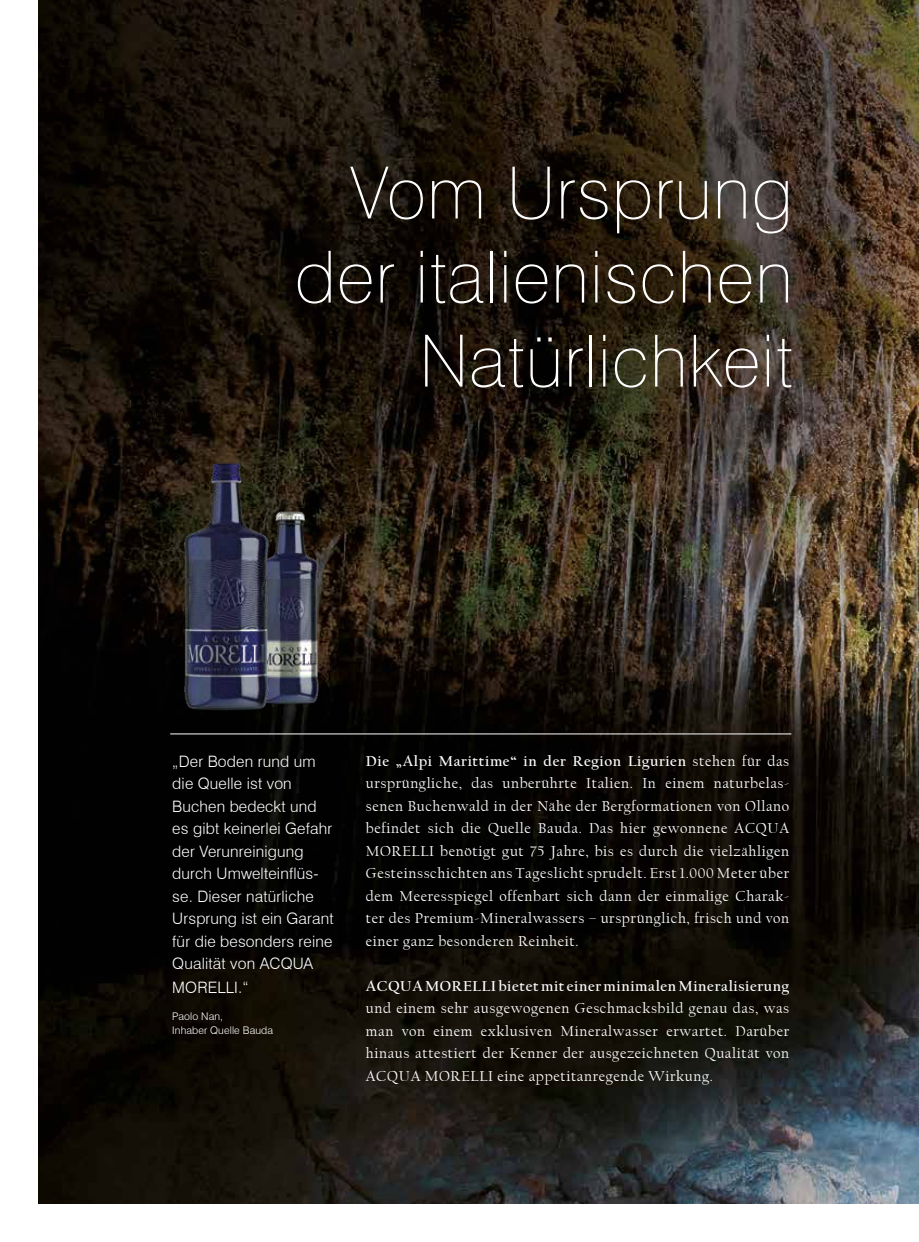
<style>
.page{position:relative;width:919px;height:1242px;background:#fff}
.page>*{position:absolute;margin:0;border:0;box-sizing:border-box;transform-origin:0 0}
.t1{font:100 72px/84px "Swiss 721 BT";letter-spacing:.015em;color:#fff;text-align:right}
.t2{font:300 15.75px/22.5px "Swiss 721 BT";letter-spacing:.01em;color:#fff}
.t3{font:15px/22.5px "Californian FB";letter-spacing:.04em;color:#fff;text-align:justify}
.t4{font:700 15px "Californian FB";letter-spacing:.04em;color:#fff}
.t5{font:300 10.5px/13.5px "Swiss 721 BT";letter-spacing:.01em;color:#fff}
.s1{font-weight:700}
</style>
<div class="page">
<img style="left:38px;top:0;width:880px;height:1203px">
<hr style="left:170px;top:733px;width:621px;height:1px;background:#fff">
<img style="left:276px;top:501px;width:82px;height:222px">
<img style="left:169px;top:452px;width:107px;height:289px">
<h1 class="t1" style="left:294px;top:150px;width:500px">Vom Ursprung der italienischen<br>Natürlichkeit</h1>
<p class="t2" style="left:172px;top:749px;width:163px">„Der Boden rund um die Quelle ist von<br>Buchen bedeckt und es gibt keinerlei Gefahr der Verunreinigung durch Umwelteinflüs&shy;se. Dieser natürliche<br>Ursprung ist ein Garant für die besonders reine<br>Qualität von ACQUA</p>
<p class="t2" style="left:172px;top:976px;width:78px">MORELLI.“</p>
<p class="t5" style="left:172px;top:1009px;width:102px">Paolo Nan,<br>Inhaber Quelle Bauda</p>
<p class="t3" style="left:366px;top:750px;width:425px"><span class="s1">Die „Alpi Marittime“ in der Region Ligurien</span> stehen für das ursprüngliche, das unberührte Italien. In einem naturbelas&shy;senen Buchenwald in der Nähe der Bergformationen von Ollano befindet sich die Quelle Bauda. Das hier gewonnene ACQUA MORELLI benötigt gut 75 Jahre, bis es durch die vielzähligen Gesteinsschichten ans Tageslicht sprudelt. Erst 1.000 Meter über dem Meeresspiegel offenbart sich dann der einmalige Charak&shy;ter des Premium-Mineralwassers – ursprünglich, frisch und von einer ganz besonderen Reinheit.</p>
<p class="t4" style="left:366px;top:977px;width:425px">ACQUA MORELLI bietet mit einer minimalen Mineralisierung</p>
<p class="t3" style="left:366px;top:997px;width:425px">und einem sehr ausgewogenen Geschmacksbild genau das, was man von einem exklusiven Mineralwasser erwartet. Darüber hinaus attestiert der Kenner der ausgezeichneten Qualität von ACQUA MORELLI eine appetitanregende Wirkung.</p>
</div>
